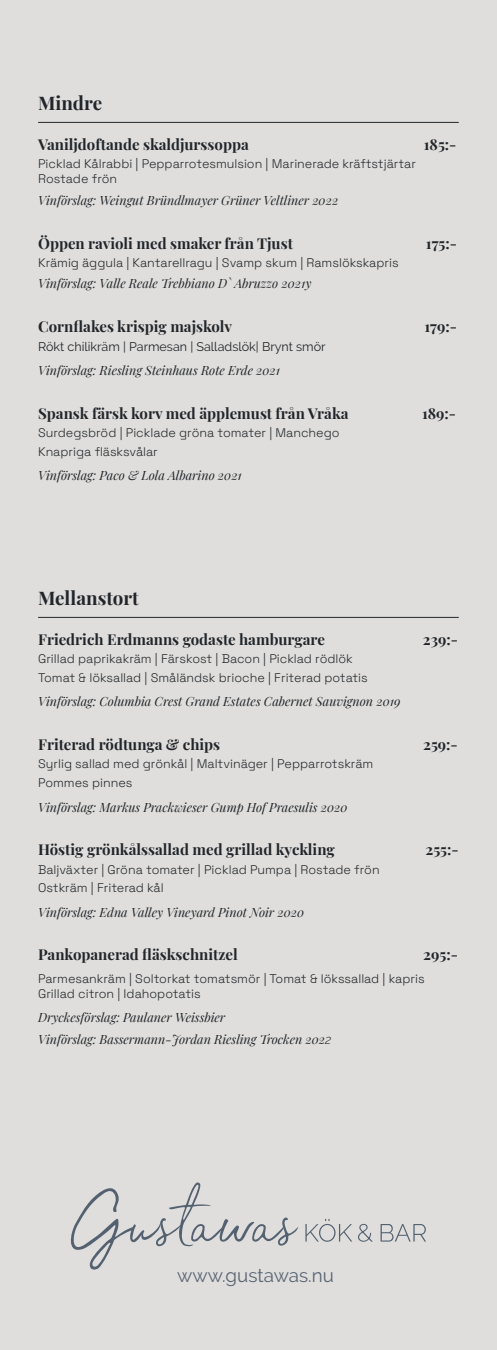
<style>
.page{position:relative;width:497px;height:1350px;background:#fff}
.page>*{position:absolute;margin:0;border:0;box-sizing:border-box;transform-origin:0 0}
.Rubrik_A3_VIK{font:700 18.75px "Playfair Display";color:#22262b}
.Rätt{font:18.75px "Raleway";color:#596473}
.Dryckesförslag_A3_VIK{font:700 15px "Playfair Display";color:#22262b}
.Rätt_A3_VIK{font:700 15px "Playfair Display";color:#22262b}
.Dryckesförslag_A3_VIK-2{font:italic 12.5px "Playfair Display";color:#22262b}
.Innehåll_A3_VIK{font:300 12.5px "Space Grotesk";color:#22262b}
.Dryckesförslag_A3_VIK-3{font:300 12.5px/15px "Space Grotesk";color:#22262b}
.Rätt_A3_VIK-2{font:300 12.5px/15px "Space Grotesk";color:#22262b}
.Innehåll_A3_VIK-2{font:italic 12.5px "Playfair Display";color:#22262b}
.Innehåll_A3_VIK-3{font:12.5px "Raleway";color:#22262b}
.s1{font-family:"Raleway";font-weight:300}
</style>
<div class="page">
<div style="left:0;top:0;width:496px;height:1350px;background:#dfdedc"></div>
<hr style="left:38px;top:122px;width:420px;height:1px;background:#22262b">
<hr style="left:38px;top:617px;width:420px;height:1px;background:#22262b">
<svg style="left:305px;top:1219px;width:67px;height:23px"></svg>
<svg style="left:380px;top:1224px;width:45px;height:18px"></svg>
<svg style="left:71px;top:1182px;width:227px;height:88px"></svg>
<p class="Rubrik_A3_VIK" style="left:38px;top:88px;width:65px">Mindre</p>
<p class="Rätt_A3_VIK" style="left:38px;top:132px;width:212px">Vaniljdoftande skaldjurssoppa</p>
<p class="Rätt_A3_VIK" style="left:423px;top:132px;width:34px">185:-</p>
<p class="Rätt_A3_VIK-2" style="left:38px;top:156px;width:379px">Picklad Kålrabbi | Pepparrotesmulsion | Marinerade kräftstjärtar<br>Rostade frön</p>
<p class="Dryckesförslag_A3_VIK-2" style="left:38px;top:191px;width:301px">Vinförslag: Weingut Bründlmayer Grüner Veltliner 2022</p>
<p class="Dryckesförslag_A3_VIK" style="left:38px;top:231px;width:256px">Öppen ravioli med smaker från Tjust</p>
<p class="Dryckesförslag_A3_VIK" style="left:425px;top:231px;width:33px">175:-</p>
<p class="Innehåll_A3_VIK" style="left:38px;top:254px;width:361px">Krämig äggula | Kantarellragu | Svamp skum | Ramslökskapris</p>
<p class="Innehåll_A3_VIK-2" style="left:38px;top:274px;width:274px">Vinförslag: Valle Reale Trebbiano D` Abruzzo 2021y</p>
<p class="Dryckesförslag_A3_VIK" style="left:38px;top:315px;width:195px">Cornflakes krispig majskolv</p>
<p class="Dryckesförslag_A3_VIK" style="left:424px;top:315px;width:34px">179:-</p>
<p class="Innehåll_A3_VIK-3" style="left:38px;top:339px;width:288px">Rökt chilikräm | Parmesan | Salladslök| Brynt smör</p>
<p class="Dryckesförslag_A3_VIK-2" style="left:38px;top:361px;width:243px">Vinförslag: Riesling Steinhaus Rote Erde 2021</p>
<p class="Dryckesförslag_A3_VIK" style="left:38px;top:401px;width:311px">Spansk färsk korv med äpplemust från Vråka</p>
<p class="Dryckesförslag_A3_VIK" style="left:421px;top:401px;width:36px">189:-</p>
<p class="Innehåll_A3_VIK" style="left:38px;top:424px;width:302px">Surdegsbröd | Picklade gröna tomater | Manchego</p>
<p class="Innehåll_A3_VIK" style="left:38px;top:442px;width:121px">Knapriga fläsksvålar</p>
<p class="Dryckesförslag_A3_VIK-2" style="left:38px;top:466px;width:205px">Vinförslag: Paco &amp; Lola Albarino 2021</p>
<p class="Rubrik_A3_VIK" style="left:38px;top:583px;width:102px">Mellanstort</p>
<p class="Rätt_A3_VIK" style="left:38px;top:627px;width:288px">Friedrich Erdmanns godaste hamburgare</p>
<p class="Rätt_A3_VIK" style="left:422px;top:627px;width:37px">239:-</p>
<p class="Innehåll_A3_VIK" style="left:38px;top:650px;width:316px">Grillad paprikakräm | Färskost | Bacon | Picklad rödlök</p>
<p class="Innehåll_A3_VIK" style="left:38px;top:668px;width:331px">Tomat &amp; löksallad | Småländsk brioche | Friterad potatis</p>
<p class="Dryckesförslag_A3_VIK-2" style="left:38px;top:692px;width:363px">Vinförslag: Columbia Crest Grand Estates Cabernet Sauvignon 2019</p>
<p class="Dryckesförslag_A3_VIK" style="left:38px;top:732px;width:183px">Friterad rödtunga &amp; chips</p>
<p class="Dryckesförslag_A3_VIK" style="left:422px;top:732px;width:36px">259:-</p>
<p class="Innehåll_A3_VIK" style="left:38px;top:755px;width:336px">Syrlig sallad med grönkål | Maltvinäger | Pepparrotskräm</p>
<p class="Innehåll_A3_VIK" style="left:38px;top:773px;width:96px">Pommes pinnes</p>
<p class="Dryckesförslag_A3_VIK-2" style="left:38px;top:797px;width:310px">Vinförslag: Markus Prackwieser Gump Hof Praesulis 2020</p>
<p class="Dryckesförslag_A3_VIK" style="left:38px;top:838px;width:298px">Höstig grönkålssallad med grillad kyckling</p>
<p class="Dryckesförslag_A3_VIK" style="left:425px;top:838px;width:35px">255:-</p>
<p class="Innehåll_A3_VIK" style="left:38px;top:860px;width:342px">Baljväxter | Gröna tomater | Picklad Pumpa | Rostade frön</p>
<p class="Innehåll_A3_VIK" style="left:38px;top:879px;width:127px">Ostkräm | Friterad kål</p>
<p class="Dryckesförslag_A3_VIK-2" style="left:38px;top:902px;width:267px">Vinförslag: Edna Valley Vineyard Pinot Noir 2020</p>
<p class="Dryckesförslag_A3_VIK" style="left:38px;top:943px;width:201px">Pankopanerad fläskschnitzel</p>
<p class="Dryckesförslag_A3_VIK" style="left:422px;top:943px;width:36px">295:-</p>
<p class="Dryckesförslag_A3_VIK-3" style="left:38px;top:970px;width:387px">Parmesankräm | Soltorkat tomatsmör | Tomat &amp; lökssallad | kapris<br>Grillad citron | Idahopotatis</p>
<p class="Dryckesförslag_A3_VIK-2" style="left:38px;top:1008px;width:188px">Dryckesförslag: Paulaner Weissbier</p>
<p class="Dryckesförslag_A3_VIK-2" style="left:38px;top:1030px;width:294px">Vinförslag: Bassermann-Jordan Riesling Trocken 202<span class="s1">2</span></p>
<p class="Rätt" style="left:177px;top:1264px;width:158px">www.gustawas.nu</p>
</div>
